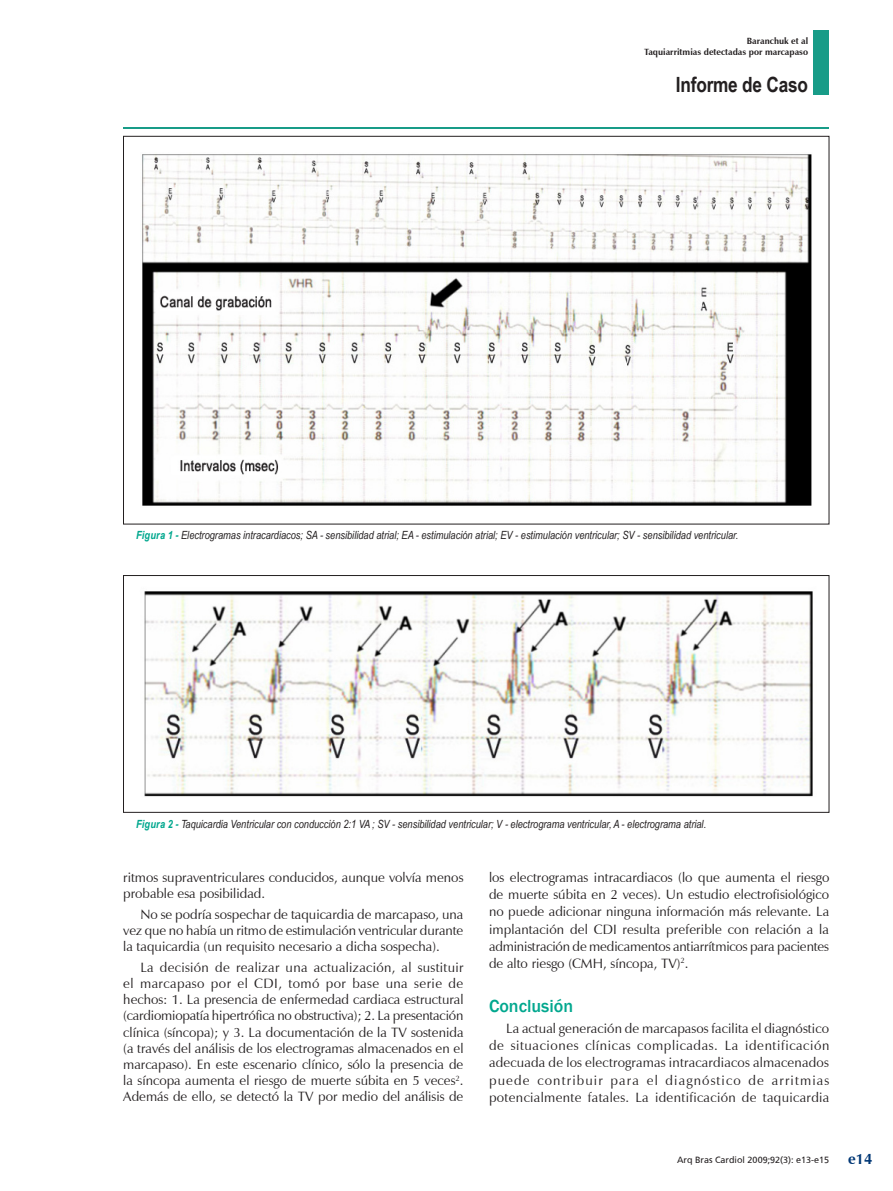
<style>
.page{position:relative;width:893px;height:1191px;background:#fff}
.page>*{position:absolute;margin:0;border:0;box-sizing:border-box;transform-origin:0 0}
.t1{font:700 21px "Arial Narrow";letter-spacing:-.01em;color:#231f20}
.Títulos__textos{font:500 18px "Franklin Gothic";color:#00a78e}
.t2{font:700 15px "Zapf Humanist 601 BT";color:#013775}
.Texto{font:13.5px/16.2px "Zapf Humanist 601 BT";color:#231f20;text-align:justify}
._04_FIGURA_ref{font:italic 11.25px "Arial Narrow";color:#231f20}
.t3{font:700 9px "Zapf Humanist 601 BT";color:#231f20}
.t4{font:9px "Frutiger";color:#231f20}
.s1{font-weight:700;color:#00a78e}
</style>
<div class="page">
<hr style="left:123px;top:127px;width:706px;height:1px;background:#189c88">
<div style="left:813px;top:30px;width:16px;height:64px;background:#189c88"></div>
<div style="left:123px;top:575px;width:706px;height:237px;border:1px solid #231f20"></div>
<img style="left:144px;top:591px;width:669px;height:206px">
<img style="left:142px;top:154px;width:670px;height:352px">
<p class="t3" style="left:747px;top:36px;width:63px">Baranchuk et al</p>
<p class="t3" style="left:644px;top:47px;width:166px">Taquiarritmias detectadas por marcapaso</p>
<p class="t1" style="left:676px;top:69px;width:133px">Informe de Caso</p>
<p class="_04_FIGURA_ref" style="left:136px;top:527px;width:604px"><span class="s1">Figura 1 -</span> Electrogramas intracardiacos; SA - sensibilidad atrial; EA - estimulación atrial; EV - estimulación ventricular; SV - sensibilidad ventricular.</p>
<p class="_04_FIGURA_ref" style="left:136px;top:816px;width:572px"><span class="s1">Figura 2 -</span> Taquicardia Ventricular con conducción 2:1 VA ; SV - sensibilidad ventricular; V - electrograma ventricular, A - electrograma atrial.</p>
<p class="Texto" style="left:123px;top:869px;width:342px">ritmos supraventriculares conducidos, aunque volvía menos probable esa posibilidad.</p>
<p class="Texto" style="left:123px;top:906px;width:342px;text-indent:17px">No se podría sospechar de taquicardia de marcapaso, una vez que no había un ritmo de estimulación ventricular durante la taquicardia (un requisito necesario a dicha sospecha).</p>
<p class="Texto" style="left:123px;top:959px;width:342px;text-indent:17px">La decisión de realizar una actualización, al sustituir el marcapaso por el CDI, tomó por base una serie de hechos: 1. La presencia de enfermedad cardiaca estructural (cardiomiopatía hipertrófica no obstructiva); 2. La presentación clínica (síncopa); y 3. La documentación de la TV sostenida (a través del análisis de los electrogramas almacenados en el marcapaso). En este escenario clínico, sólo la presencia de la síncopa aumenta el riesgo de muerte súbita en 5 veces<sup>2</sup>.<br>Además de ello, se detectó la TV por medio del análisis de</p>
<p class="Texto" style="left:489px;top:869px;width:342px;line-height:17.1px">los electrogramas intracardiacos (lo que aumenta el riesgo de muerte súbita en 2 veces). Un estudio electrofisiológico no puede adicionar ninguna información más relevante. La implantación del CDI resulta preferible con relación a la administración de medicamentos antiarrítmicos para pacientes de alto riesgo (CMH, síncopa, TV)<sup>2</sup>.</p>
<p class="Títulos__textos" style="left:489px;top:994px;width:86px">Conclusión</p>
<p class="Texto" style="left:489px;top:1020px;width:342px;line-height:17.1px;text-indent:17px">La actual generación de marcapasos facilita el diagnóstico de situaciones clínicas complicadas. La identificación adecuada de los electrogramas intracardiacos almacenados puede contribuir para el diagnóstico de arritmias potencialmente fatales. La identificación de taquicardia</p>
<p class="t4" style="left:677px;top:1154px;width:154px">Arq Bras Cardiol 2009;92(3): e13-e15</p>
<p class="t2" style="left:848px;top:1149px;width:26px">e14</p>
</div>
